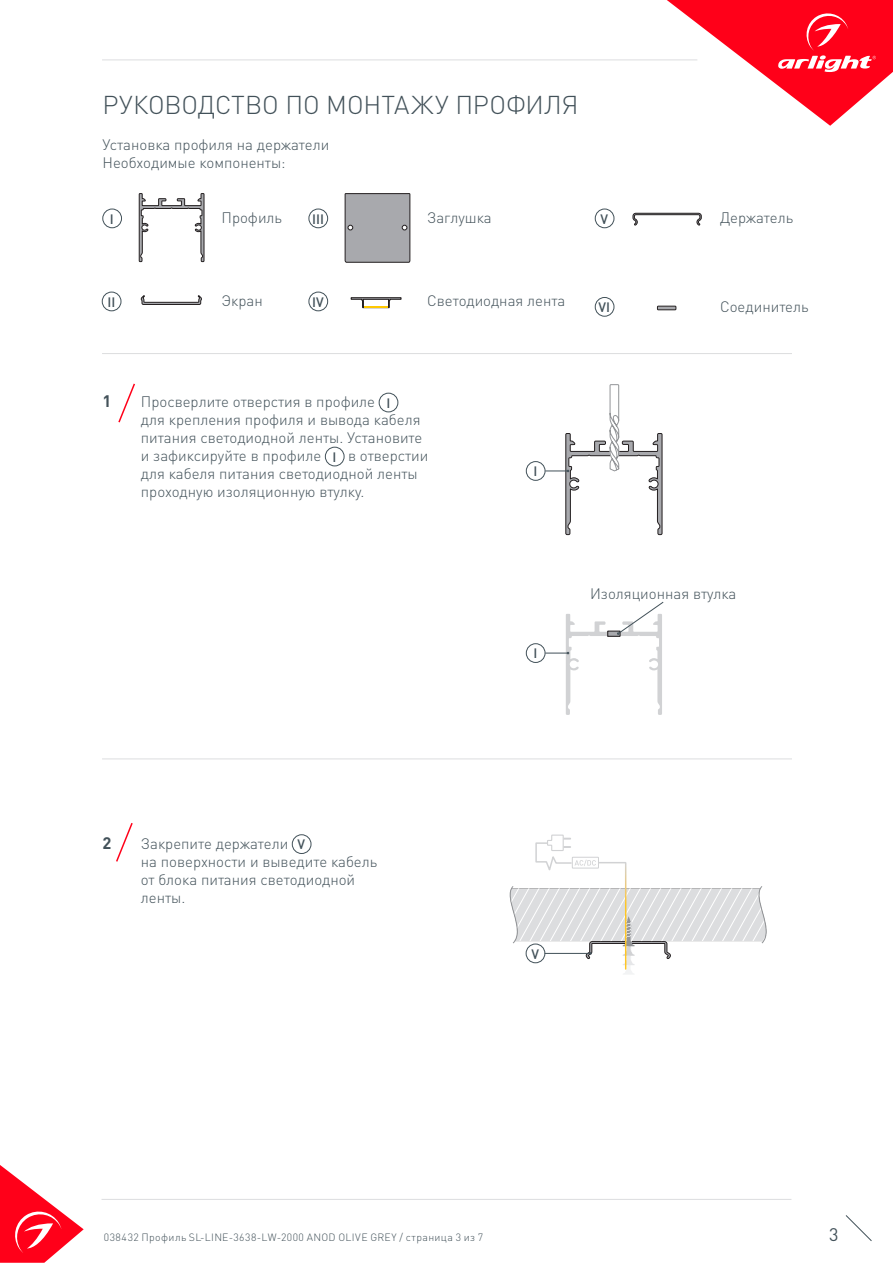
<style>
.page{position:relative;width:893px;height:1263px;background:#fff}
.page>*{position:absolute;margin:0;border:0;box-sizing:border-box;transform-origin:0 0}
.t1{font:300 25.5px "DIN Pro";letter-spacing:-.005em;color:#425159}
.t2{font:18px "DIN Pro";color:#425159}
.t3{font:700 16.5px "DIN Pro";color:#425159}
.t4{font:300 15px/18px "DIN Pro";color:#425159}
.t5{font:500 13.5px "DIN Pro";color:#425159}
.t6{font:300 10.5px "DIN Pro";letter-spacing:.04em;color:#425159}
</style>
<div class="page">
<svg style="left:0;top:1165px;width:84px;height:98px"></svg>
<svg style="left:845px;top:1215px;width:27px;height:26px"></svg>
<svg style="left:667px;top:0;width:226px;height:126px"></svg>
<hr style="left:102px;top:60px;width:595px;height:1px;background:#dcdddf">
<svg style="left:345px;top:193px;width:65px;height:70px;background:#a1a2a6"></svg>
<hr style="left:102px;top:1199px;width:689px;height:1px;background:#dcdddf">
<hr style="left:102px;top:353px;width:690px;height:1px;background:#dcdddf">
<svg style="left:351px;top:297px;width:50px;height:11px"></svg>
<hr style="left:364px;top:306px;width:24px;height:2px;background:#ffc800">
<div style="left:103px;top:209px;width:19px;height:19px;border:1px solid #425159;border-radius:50%"></div>
<div style="left:309px;top:209px;width:19px;height:19px;border:1px solid #425159;border-radius:50%"></div>
<div style="left:102px;top:292px;width:19px;height:19px;border:1px solid #425159;border-radius:50%"></div>
<div style="left:309px;top:292px;width:19px;height:19px;border:1px solid #425159;border-radius:50%"></div>
<hr style="left:102px;top:758px;width:690px;height:1px;background:#dcdddf">
<div style="left:379px;top:393px;width:19px;height:19px;border:1px solid #425159;border-radius:50%"></div>
<div style="left:325px;top:447px;width:19px;height:19px;border:1px solid #425159;border-radius:50%"></div>
<svg style="left:118px;top:383px;width:17px;height:40px"></svg>
<div style="left:526px;top:461px;width:19px;height:19px;border:1px solid #425159;border-radius:50%"></div>
<div style="left:526px;top:643px;width:19px;height:20px;border:1px solid #425159;border-radius:50%"></div>
<svg style="left:139px;top:193px;width:65px;height:69px"></svg>
<svg style="left:141px;top:295px;width:61px;height:10px"></svg>
<svg style="left:545px;top:384px;width:117px;height:151px"></svg>
<svg style="left:545px;top:602px;width:119px;height:113px"></svg>
<div style="left:292px;top:834px;width:19px;height:20px;border:1px solid #425159;border-radius:50%"></div>
<svg style="left:116px;top:823px;width:17px;height:39px"></svg>
<svg style="left:509px;top:834px;width:258px;height:140px"></svg>
<div style="left:595px;top:209px;width:19px;height:19px;border:1px solid #425159;border-radius:50%"></div>
<svg style="left:633px;top:213px;width:69px;height:13px"></svg>
<div style="left:595px;top:297px;width:19px;height:19px;border:1px solid #425159;border-radius:50%"></div>
<div style="left:657px;top:306px;width:19px;height:4px;border:1px solid #231f20"></div>
<p class="t1" style="left:103px;top:87px;width:477px">РУКОВОДСТВО ПО МОНТАЖУ ПРОФИЛЯ</p>
<p class="t4" style="left:103px;top:134px;width:228px">Установка профиля на держатели</p>
<p class="t4" style="left:103px;top:152px;width:185px">Необходимые компоненты:</p>
<p class="t4" style="left:222px;top:208px;width:62px">Профиль</p>
<p class="t5" style="left:110px;top:209px;width:5px">I</p>
<p class="t5" style="left:312px;top:209px;width:13px">III</p>
<p class="t4" style="left:427px;top:208px;width:66px">Заглушка</p>
<p class="t5" style="left:601px;top:209px;width:9px">V</p>
<p class="t4" style="left:720px;top:208px;width:75px">Держатель</p>
<p class="t4" style="left:222px;top:291px;width:43px">Экран</p>
<p class="t4" style="left:427px;top:291px;width:140px">Светодиодная лента</p>
<p class="t5" style="left:107px;top:293px;width:9px">II</p>
<p class="t5" style="left:312px;top:293px;width:13px">IV</p>
<p class="t5" style="left:599px;top:298px;width:13px">VI</p>
<p class="t4" style="left:720px;top:297px;width:90px">Соединитель</p>
<p class="t3" style="left:103px;top:390px;width:10px">1</p>
<p class="t4" style="left:141px;top:392px;width:236px">Просверлите отверстия в профиле</p>
<p class="t5" style="left:386px;top:394px;width:5px">I</p>
<p class="t4" style="left:141px;top:410px;width:283px">для крепления профиля и вывода кабеля питания светодиодной ленты. Установите и зафиксируйте в профиле</p>
<p class="t5" style="left:333px;top:448px;width:5px">I</p>
<p class="t4" style="left:141px;top:446px;width:289px;text-indent:207px">в отверстии для кабеля питания светодиодной ленты проходную изоляционную втулку.</p>
<p class="t5" style="left:533px;top:462px;width:5px">I</p>
<p class="t5" style="left:533px;top:644px;width:5px">I</p>
<p class="t4" style="left:590px;top:583px;width:148px">Изоляционная втулка</p>
<p class="t3" style="left:103px;top:831px;width:10px">2</p>
<p class="t4" style="left:141px;top:833px;width:149px">Закрепите держатели</p>
<p class="t5" style="left:298px;top:835px;width:9px">V</p>
<p class="t4" style="left:141px;top:851px;width:238px">на поверхности и выведите кабель от блока питания светодиодной ленты.</p>
<p class="t5" style="left:531px;top:944px;width:9px">V</p>
<p class="t6" style="left:104px;top:1230px;width:381px">038432 Профиль SL-LINE-3638-LW-2000 ANOD OLIVE GREY / страница 3 из 7</p>
<p class="t2" style="left:829px;top:1222px;width:11px">3</p>
</div>
